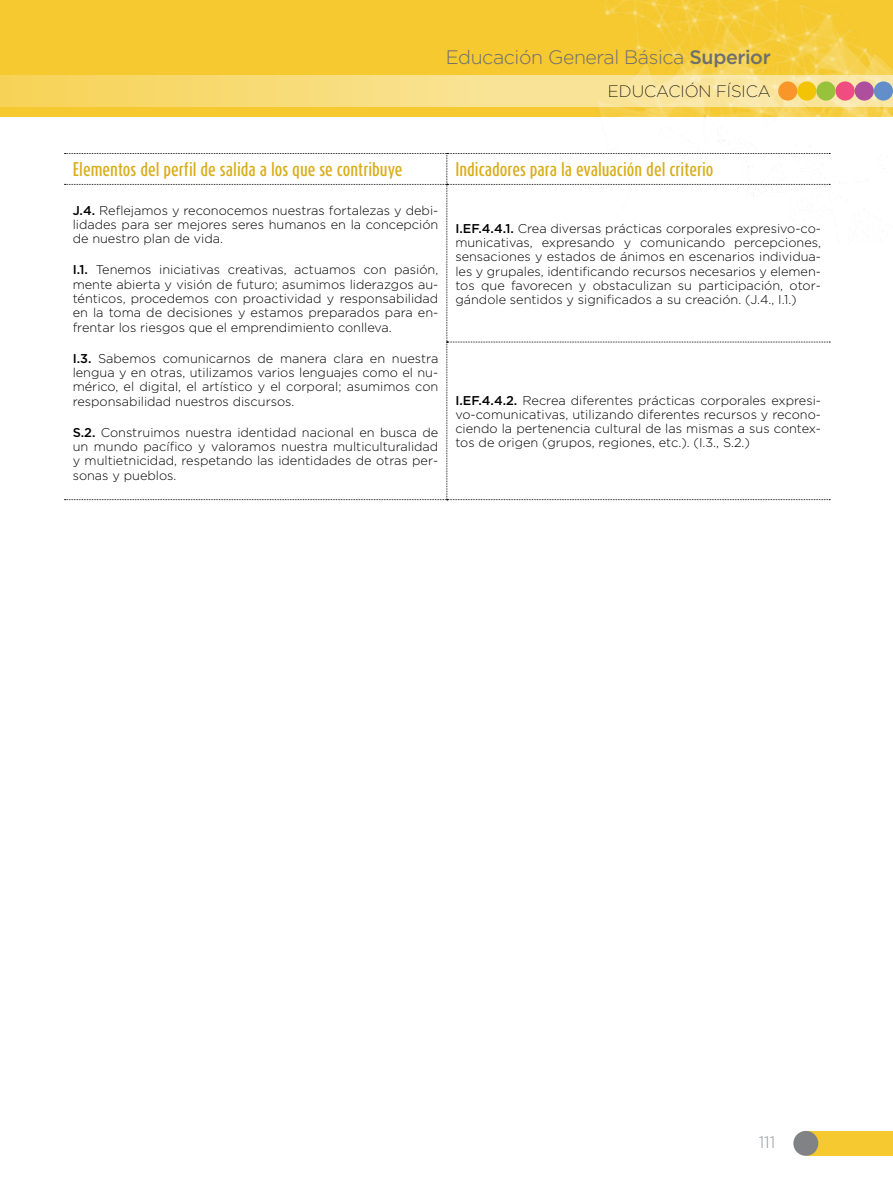
<style>
.page{position:relative;width:893px;height:1191px;background:#fff}
.page>*{position:absolute;margin:0;border:0;box-sizing:border-box;transform-origin:0 0}
.t1{font:300 19.5px "Gotham";letter-spacing:-.02em;color:#6d6e71}
.t2{font:500 16.5px "Dax Compact";color:#d9ad1a}
.t3{font:200 16.5px "Gotham";color:#000}
.t4{font:300 16.5px "Gotham";color:#939598}
.t5{font:300 12.75px/14.2px "Gotham";color:#000;text-align:justify}
.s1{font-weight:500}
</style>
<div class="page">
<div style="left:0;top:0;width:893px;height:117px;background:#f5c92f"></div>
<img style="left:598px;top:0;width:295px;height:185px">
<svg style="left:0;top:75px;width:893px;height:32px"></svg>
<div style="left:874px;top:81px;width:19px;height:20px;background:#628fca;border-radius:50%"></div>
<div style="left:797px;top:81px;width:19px;height:20px;background:#f3c405;border-radius:50%"></div>
<div style="left:836px;top:81px;width:19px;height:20px;background:#ef4d80;border-radius:50%"></div>
<div style="left:855px;top:81px;width:19px;height:20px;background:#ae4f9e;border-radius:50%"></div>
<div style="left:778px;top:81px;width:19px;height:20px;background:#f8962a;border-radius:50%"></div>
<div style="left:816px;top:81px;width:20px;height:20px;background:#98c13c;border-radius:50%"></div>
<div style="left:806px;top:1130px;width:87px;height:25px;background:#f5c92f"></div>
<div style="left:793px;top:1130px;width:25px;height:25px;background:#808285;border-radius:50%"></div>
<svg style="left:65px;top:153px;width:765px;height:347px"></svg>
<h1 class="t1" style="left:446px;top:45px;width:326px">Educación General Básica <span class="s1">Superior</span></h1>
<p class="t3" style="left:608px;top:81px;width:164px">EDUCACIÓN FÍSICA</p>
<p class="t2" style="left:73px;top:158px;width:331px">Elementos del perfil de salida a los que se contribuye</p>
<p class="t2" style="left:455px;top:158px;width:260px">Indicadores para la evaluación del criterio</p>
<p class="t5" style="left:73px;top:203px;width:367px"><span class="s1">J.4.</span> Reflejamos y reconocemos nuestras fortalezas y debi&shy;lidades para ser mejores seres humanos en la concepción de nuestro plan de vida.</p>
<p class="t5" style="left:73px;top:262px;width:367px"><span class="s1">I.1.</span> Tenemos iniciativas creativas, actuamos con pasión, mente abierta y visión de futuro; asumimos liderazgos au&shy;ténticos, procedemos con proactividad y responsabilidad en la toma de decisiones y estamos preparados para en&shy;frentar los riesgos que el emprendimiento conlleva.</p>
<p class="t5" style="left:73px;top:351px;width:367px"><span class="s1">I.3.</span> Sabemos comunicarnos de manera clara en nuestra lengua y en otras, utilizamos varios lenguajes como el nu&shy;mérico, el digital, el artístico y el corporal; asumimos con responsabilidad nuestros discursos.</p>
<p class="t5" style="left:73px;top:425px;width:367px"><span class="s1">S.2.</span> Construimos nuestra identidad nacional en busca de un mundo pacífico y valoramos nuestra multiculturalidad y multietnicidad, respetando las identidades de otras per&shy;sonas y pueblos.</p>
<p class="t5" style="left:455px;top:221px;width:367px"><span class="s1">I.EF.4.4.1.</span> Crea diversas prácticas corporales expresivo-co&shy;municativas, expresando y comunicando percepciones, sensaciones y estados de ánimos en escenarios individua&shy;les y grupales, identificando recursos necesarios y elemen&shy;tos que favorecen y obstaculizan su participación, otor&shy;gándole sentidos y significados a su creación. (J.4., I.1.)</p>
<p class="t5" style="left:455px;top:393px;width:367px"><span class="s1">I.EF.4.4.2.</span> Recrea diferentes prácticas corporales expresi&shy;vo-comunicativas, utilizando diferentes recursos y recono&shy;ciendo la pertenencia cultural de las mismas a sus contex&shy;tos de origen (grupos, regiones, etc.). (I.3., S.2.)</p>
<p class="t4" style="left:759px;top:1132px;width:18px">111</p>
</div>
